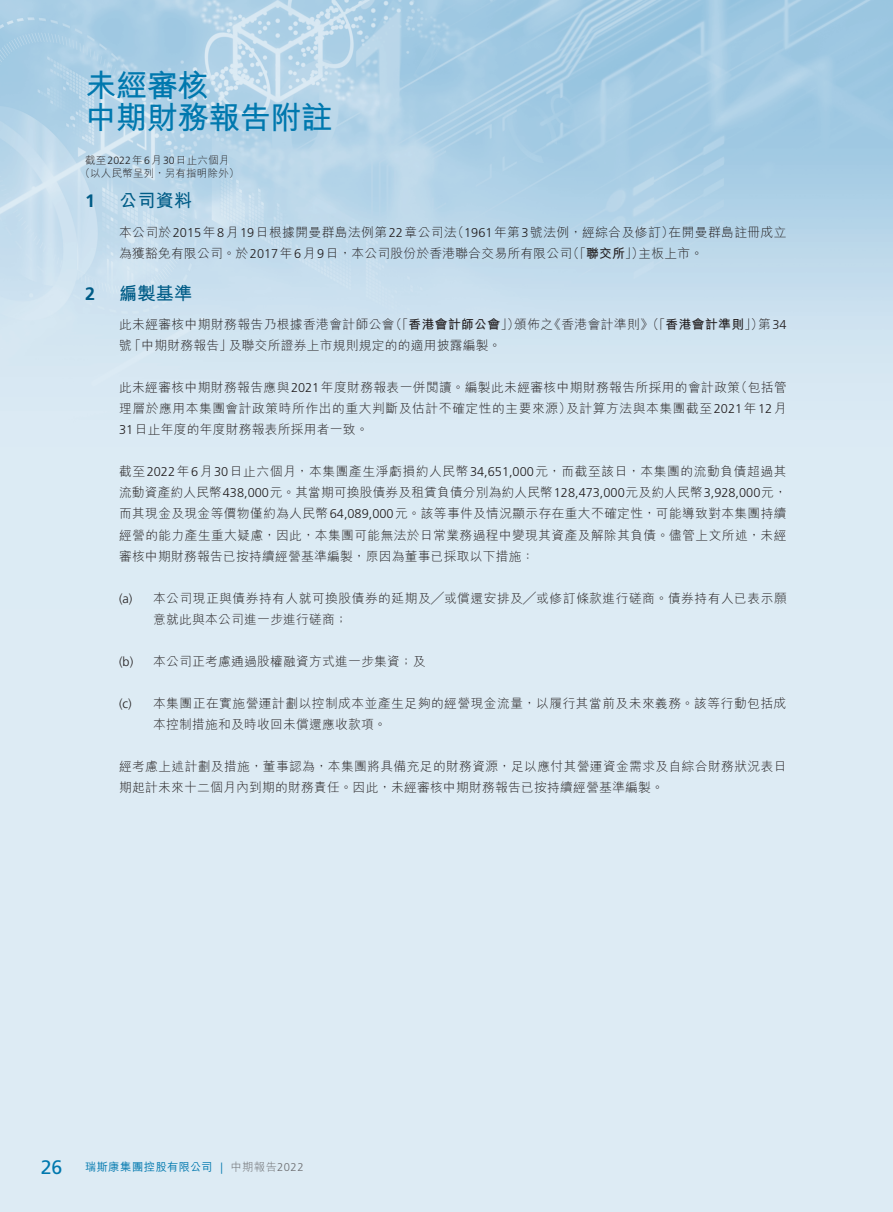
<style>
.page{position:relative;width:893px;height:1212px;background:#fff}
.page>*{position:absolute;margin:0;border:0;box-sizing:border-box;transform-origin:0 0}
.t1{font:700 31.5px "M Hei HK";letter-spacing:-.02em;color:#0078ae}
.t2{font:19.5px "Frutiger LT Std";color:#0078ae}
._01_H1{font:700 18px "M Hei HK";letter-spacing:.02em;color:#005c87}
._01_H1-2{font:700 18px "Frutiger LT Std";color:#005c87}
._00_txt{font:300 12.75px/21px "M Hei HK";letter-spacing:.03em;color:#231f20}
.t3{font:500 11.25px "M Hei HK";letter-spacing:.04em;color:#0078ae}
.t4{font:300 10.5px "M Hei HK";letter-spacing:.02em;color:#231f20}
.s1{font-family:"Frutiger LT Std"}
.s2{font-weight:700}
.s3{font-family:"Frutiger LT Std";font-weight:300}
.s4{font-weight:300;color:#6c6d70}
.s5{font-family:"Frutiger LT Std";font-weight:300;color:#6c6d70}
</style>
<div class="page">
<img style="left:0;top:0;width:893px;height:1212px">
<p class="t1" style="left:85px;top:63px;width:126px">未經審核</p>
<p class="t1" style="left:85px;top:94px;width:249px">中期財務報告附註</p>
<p class="t4" style="left:85px;top:155px;width:146px">截至<span class="s1">2022</span>年<span class="s1">6</span>月<span class="s1">30</span>日止六個月</p>
<p class="t4" style="left:80px;top:168px;width:161px">（以人民幣呈列，另有指明除外）</p>
<p class="_01_H1-2" style="left:85px;top:191px;width:12px">1</p>
<p class="_01_H1" style="left:119px;top:188px;width:75px">公司資料</p>
<p class="_00_txt" style="left:119px;top:222px;width:669px">本公司於<span class="s1">2015</span>年<span class="s1">8</span>月<span class="s1">19</span>日根據開曼群島法例第<span class="s1">22</span>章公司法（<span class="s1">1961</span>年第<span class="s1">3</span>號法例，經綜合及修訂）在開曼群島註冊成立為獲豁免有限公司。於<span class="s1">2017</span>年<span class="s1">6</span>月<span class="s1">9</span>日，本公司股份於香港聯合交易所有限公司（「<span class="s2">聯交所</span>」）主板上市。</p>
<p class="_01_H1-2" style="left:85px;top:283px;width:12px">2</p>
<p class="_01_H1" style="left:119px;top:280px;width:75px">編製基準</p>
<p class="_00_txt" style="left:119px;top:314px;width:669px">此未經審核中期財務報告乃根據香港會計師公會（「<span class="s2">香港會計師公會</span>」）頒佈之《香港會計準則》（「<span class="s2">香港會計準則</span>」）第<span class="s1">34</span>號「中期財務報告」及聯交所證券上市規則規定的的適用披露編製。</p>
<p class="_00_txt" style="left:119px;top:377px;width:669px;text-align:justify">此未經審核中期財務報告應與<span class="s1">2021</span>年度財務報表一併閱讀。編製此未經審核中期財務報告所採用的會計政策（包括管理層於應用本集團會計政策時所作出的重大判斷及估計不確定性的主要來源）及計算方法與本集團截至<span class="s1">2021</span>年<span class="s1">12</span>月<span class="s1">31</span>日止年度的年度財務報表所採用者一致。</p>
<p class="_00_txt" style="left:119px;top:461px;width:669px;text-align:justify">截至<span class="s1">2022</span>年<span class="s1">6</span>月<span class="s1">30</span>日止六個月，本集團產生淨虧損約人民幣<span class="s1">34,651,000</span>元，而截至該日，本集團的流動負債超過其流動資產約人民幣<span class="s1">438,000</span>元。其當期可換股債券及租賃負債分別為約人民幣<span class="s1">128,473,000</span>元及約人民幣<span class="s1">3,928,000</span>元，而其現金及現金等價物僅約為人民幣<span class="s1">64,089,000</span>元。該等事件及情況顯示存在重大不確定性，可能導致對本集團持續經營的能力產生重大疑慮，因此，本集團可能無法於日常業務過程中變現其資產及解除其負債。儘管上文所述，未經審核中期財務報告已按持續經營基準編製，原因為董事已採取以下措施：</p>
<p class="_00_txt" style="left:153px;top:587px;width:635px;text-indent:-34px"><span class="s1">(a)</span> 本公司現正與債券持有人就可換股債券的延期及╱或償還安排及╱或修訂條款進行磋商。債券持有人已表示願意就此與本公司進一步進行磋商；</p>
<p class="_00_txt" style="left:119px;top:650px;width:308px"><span class="s1">(b)</span> 本公司正考慮通過股權融資方式進一步集資；及</p>
<p class="_00_txt" style="left:153px;top:692px;width:635px;text-indent:-34px"><span class="s1">(c)</span> 本集團正在實施營運計劃以控制成本並產生足夠的經營現金流量，以履行其當前及未來義務。該等行動包括成本控制措施和及時收回未償還應收款項。</p>
<p class="_00_txt" style="left:119px;top:755px;width:669px">經考慮上述計劃及措施，董事認為，本集團將具備充足的財務資源，足以應付其營運資金需求及自綜合財務狀況表日期起計未來十二個月內到期的財務責任。因此，未經審核中期財務報告已按持續經營基準編製。</p>
<p class="t2" style="left:41px;top:1155px;width:23px">26</p>
<p class="t3" style="left:85px;top:1159px;width:220px">瑞斯康集團控股有限公司 <span class="s3">|</span> <span class="s4">中期報告</span><span class="s5">2022</span></p>
</div>
